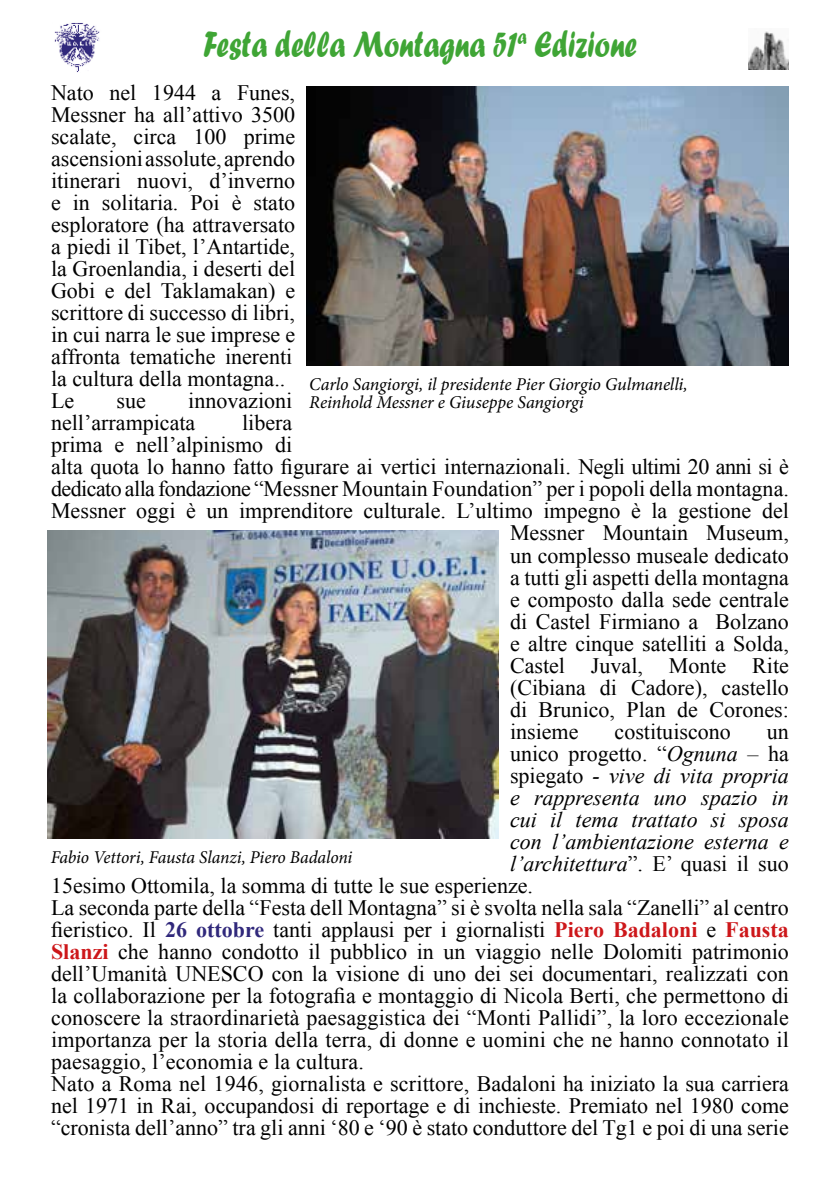
<style>
.page{position:relative;width:840px;height:1191px;background:#fff}
.page>*{position:absolute;margin:0;border:0;box-sizing:border-box;transform-origin:0 0}
.t1{font:38px "Forte";color:#3fa535;scale:.75 1}
.t2{font:22px/22px "Times New Roman";color:#000}
.t3{font:italic 22px "Times New Roman";color:#000}
.t4{font:italic 18px/18px "Minion Pro";letter-spacing:-.005em;color:#000}
.s1{font-style:italic}
.s2{font-style:normal}
.s3{font-weight:700;color:#30287b}
.s4{font-weight:700;color:#cd171a}
</style>
<div class="page">
<img style="left:748px;top:31px;width:40px;height:38px">
<img style="left:54px;top:23px;width:46px;height:50px">
<img style="left:306px;top:86px;width:482px;height:279px">
<img style="left:48px;top:530px;width:450px;height:308px">
<h1 class="t1" style="left:203px;top:22px;width:579px">Festa della Montagna 51<sup>a</sup> Edizione</h1>
<p class="t2" style="left:51px;top:82px;width:245px">Nato nel 1944 a Funes,<br>Messner ha all’attivo 3500 scalate, circa 100 prime ascensioni assolute, aprendo itinerari nuovi, d’inverno e in solitaria. Poi è stato esploratore (ha attraversato a piedi il Tibet, l’Antartide, la Groenlandia, i deserti del<br>Gobi e del Taklamakan) e scrittore di successo di libri, in cui narra le sue imprese e affronta tematiche inerenti la cultura della montagna..<br>Le</p>
<p class="t4" style="left:309px;top:375px;width:380px">Carlo Sangiorgi, il presidente Pier Giorgio Gulmanelli,<br>Reinhold Messner e Giuseppe Sangiorgi</p>
<p class="t2" style="left:51px;top:390px;width:242px;text-indent:137px">innovazioni nell’arrampicata</p>
<p class="t2" style="left:117px;top:390px;width:31px">sue</p>
<p class="t2" style="left:242px;top:412px;width:52px">libera</p>
<p class="t2" style="left:51px;top:434px;width:242px">prima e nell’alpinismo di</p>
<p class="t2" style="left:51px;top:456px;width:739px">alta quota lo hanno fatto figurare ai vertici internazionali. Negli ultimi 20 anni si è</p>
<p class="t2" style="left:51px;top:478px;width:739px">dedicato alla fondazione “Messner Mountain Foundation” per i popoli della montagna.</p>
<p class="t2" style="left:51px;top:500px;width:739px">Messner oggi è un imprenditore culturale. L’ultimo impegno è la gestione del</p>
<p class="t2" style="left:509px;top:522px;width:280px">Messner Mountain Museum,</p>
<p class="t2" style="left:509px;top:544px;width:280px">un complesso museale dedicato</p>
<p class="t2" style="left:509px;top:566px;width:280px">a tutti gli aspetti della montagna</p>
<p class="t2" style="left:509px;top:588px;width:280px">e composto dalla sede centrale</p>
<p class="t2" style="left:509px;top:610px;width:280px">di Castel Firmiano a Bolzano</p>
<p class="t2" style="left:509px;top:632px;width:280px">e altre cinque satelliti a Solda,</p>
<p class="t2" style="left:509px;top:654px;width:280px">Castel Juval, Monte Rite</p>
<p class="t2" style="left:509px;top:676px;width:280px">(Cibiana di Cadore), castello</p>
<p class="t2" style="left:509px;top:698px;width:280px">di Brunico, Plan de Corones:</p>
<p class="t2" style="left:509px;top:720px;width:70px">insieme</p>
<p class="t2" style="left:614px;top:720px;width:118px">costituiscono</p>
<p class="t2" style="left:766px;top:720px;width:23px">un</p>
<p class="t2" style="left:509px;top:742px;width:280px">unico progetto. “<span class="s1">Ognuna –</span> ha</p>
<p class="t3" style="left:509px;top:760px;width:280px"><span class="s2">spiegato</span> - vive di vita propria</p>
<p class="t3" style="left:509px;top:782px;width:280px">e rappresenta uno spazio in</p>
<p class="t3" style="left:509px;top:804px;width:280px">cui il tema trattato si sposa</p>
<p class="t3" style="left:509px;top:826px;width:280px">con l’ambientazione esterna e</p>
<p class="t3" style="left:509px;top:848px;width:280px">l’architettura<span class="s2">”. E’ quasi il suo</span></p>
<p class="t2" style="left:51px;top:874px;width:483px">15esimo Ottomila, la somma di tutte le sue esperienze.</p>
<p class="t2" style="left:51px;top:896px;width:739px">La seconda parte della “Festa dell Montagna” si è svolta nella sala “Zanelli” al centro</p>
<p class="t2" style="left:51px;top:918px;width:739px">fieristico. Il <span class="s3">26 ottobre</span> tanti applausi per i giornalisti <span class="s4">Piero Badaloni</span> e <span class="s4">Fausta</span></p>
<p class="t2" style="left:51px;top:940px;width:739px"><span class="s4">Slanzi</span> che hanno condotto il pubblico in un viaggio nelle Dolomiti patrimonio</p>
<p class="t2" style="left:51px;top:962px;width:739px">dell’Umanità UNESCO con la visione di uno dei sei documentari, realizzati con</p>
<p class="t2" style="left:51px;top:984px;width:739px">la collaborazione per la fotografia e montaggio di Nicola Berti, che permettono di</p>
<p class="t2" style="left:51px;top:1006px;width:739px">conoscere la straordinarietà paesaggistica dei “Monti Pallidi”, la loro eccezionale</p>
<p class="t2" style="left:51px;top:1028px;width:739px">importanza per la storia della terra, di donne e uomini che ne hanno connotato il</p>
<p class="t2" style="left:51px;top:1050px;width:314px">paesaggio, l’economia e la cultura.</p>
<p class="t2" style="left:51px;top:1072px;width:739px">Nato a Roma nel 1946, giornalista e scrittore, Badaloni ha iniziato la sua carriera</p>
<p class="t2" style="left:51px;top:1094px;width:739px">nel 1971 in Rai, occupandosi di reportage e di inchieste. Premiato nel 1980 come</p>
<p class="t2" style="left:51px;top:1116px;width:738px">“cronista dell’anno” tra gli anni ‘80 e ‘90 è stato conduttore del Tg1 e poi di una serie</p>
<p class="t4" style="left:51px;top:847px;width:303px">Fabio Vettori, Fausta Slanzi, Piero Badaloni</p>
</div>
